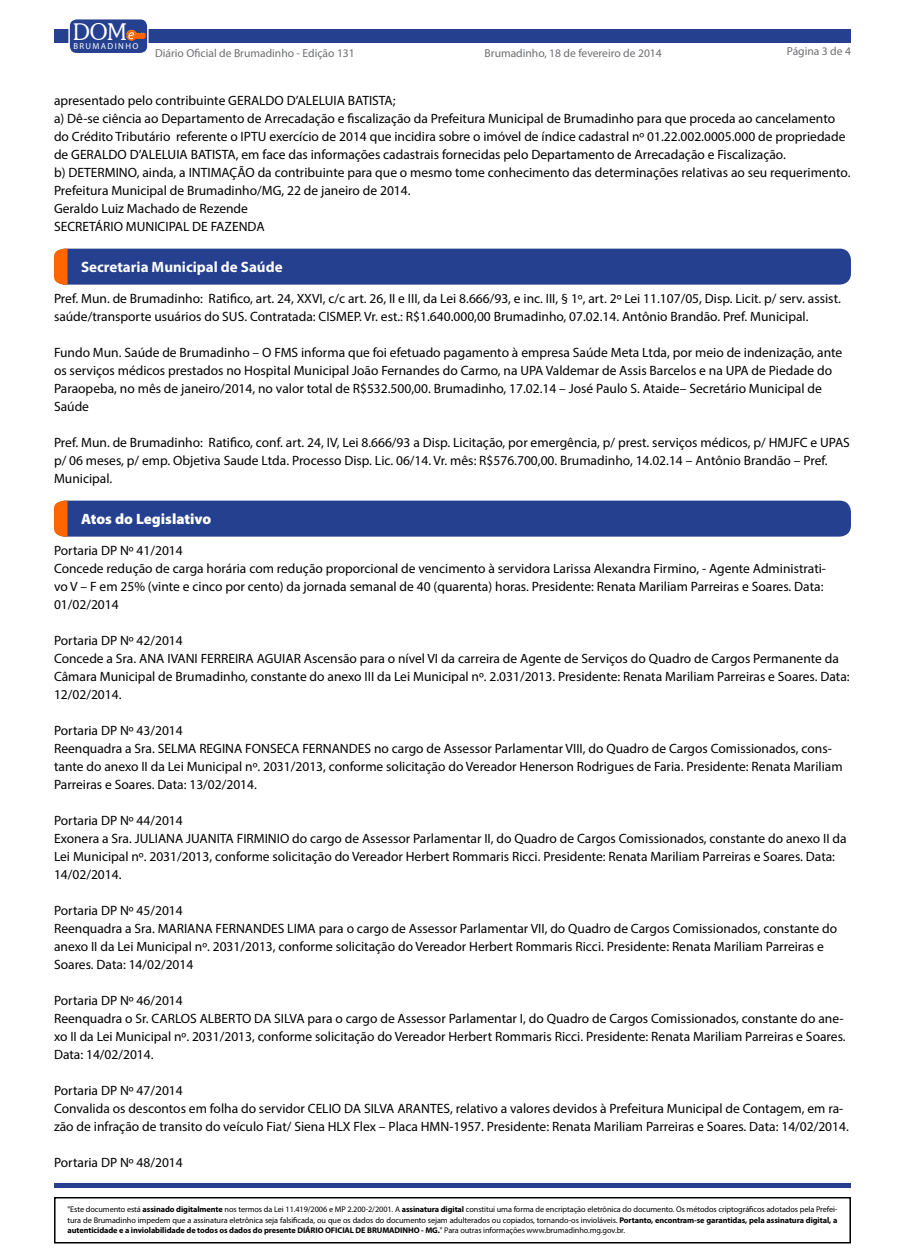
<style>
.page{position:relative;width:905px;height:1260px;background:#fff}
.page>*{position:absolute;margin:0;border:0;box-sizing:border-box;transform-origin:0 0}
.t1{font:300 23.25px "Souvenir IT Cby BT";color:#fff}
.t2{font:700 15px "Myriad Pro";color:#fff}
.t3{font:900 15px "Myriad Pro";color:#fff}
.t4{font:13.5px/18px "Myriad Pro";color:#000}
.t5{font:11.55px "Myriad Pro";color:#6d6e71}
.t6{font:8.7px "Myriad Pro";letter-spacing:.16em;color:#fff}
.t7{font:8.25px/10.5px "Myriad Pro";letter-spacing:-.01em;color:#000;text-align:justify}
.s1{font-weight:700}
</style>
<div class="page">
<div style="left:54px;top:29px;width:796px;height:14px;background:#25408f"></div>
<hr style="left:55px;top:1184px;width:795px;height:4px;background:#25408f">
<div style="left:54px;top:1197px;width:796px;height:47px;border:2px solid #000"></div>
<div style="left:69px;top:19px;width:79px;height:35px;background:#25408f;border-radius:8px"></div>
<div style="left:68px;top:18px;width:80px;height:36px;border:1px solid #fff;border-radius:8px"></div>
<svg style="left:126px;top:30px;width:20px;height:11px"></svg>
<div style="left:54px;top:249px;width:796px;height:36px;background:#25408f;border-radius:11px"></div>
<svg style="left:54px;top:249px;width:14px;height:36px"></svg>
<div style="left:54px;top:501px;width:796px;height:36px;background:#25408f;border-radius:11px"></div>
<svg style="left:54px;top:501px;width:14px;height:36px"></svg>
<h1 class="t1" style="left:73px;top:17px;width:55px">DOM</h1>
<p class="t6" style="left:73px;top:40px;width:66px">BRUMADINHO</p>
<p class="t5" style="left:155px;top:46px;width:201px">Diário Oficial de Brumadinho - Edição 131</p>
<p class="t5" style="left:484px;top:46px;width:179px">Brumadinho, 18 de fevereiro de 2014</p>
<p class="t5" style="left:786px;top:44px;width:66px">Página 3 de 4</p>
<p class="t4" style="left:54px;top:91px;width:798px">apresentado pelo contribuinte GERALDO D’ALELUIA BATISTA;<br>a) Dê-se ciência ao Departamento de Arrecadação e fiscalização da Prefeitura Municipal de Brumadinho para que proceda ao cancelamento do Crédito Tributário referente o IPTU exercício de 2014 que incidira sobre o imóvel de índice cadastral nº 01.22.002.0005.000 de propriedade de GERALDO D’ALELUIA BATISTA, em face das informações cadastrais fornecidas pelo Departamento de Arrecadação e Fiscalização.<br>b) DETERMINO, ainda, a INTIMAÇÃO da contribuinte para que o mesmo tome conhecimento das determinações relativas ao seu requerimento.<br>Prefeitura Municipal de Brumadinho/MG, 22 de janeiro de 2014.<br>Geraldo Luiz Machado de Rezende<br>SECRETÁRIO MUNICIPAL DE FAZENDA</p>
<p class="t2" style="left:81px;top:257px;width:203px">Secretaria Municipal de Saúde</p>
<p class="t4" style="left:54px;top:289px;width:788px">Pref. Mun. de Brumadinho: Ratifico, art. 24, XXVI, c/c art. 26, II e III, da Lei 8.666/93, e inc. III, § 1º, art. 2º Lei 11.107/05, Disp. Licit. p/ serv. assist. saúde/transporte usuários do SUS. Contratada: CISMEP. Vr. est.: R$1.640.000,00 Brumadinho, 07.02.14. Antônio Brandão. Pref. Municipal.</p>
<p class="t4" style="left:54px;top:343px;width:789px">Fundo Mun. Saúde de Brumadinho – O FMS informa que foi efetuado pagamento à empresa Saúde Meta Ltda, por meio de indenização, ante os serviços médicos prestados no Hospital Municipal João Fernandes do Carmo, na UPA Valdemar de Assis Barcelos e na UPA de Piedade do Paraopeba, no mês de janeiro/2014, no valor total de R$532.500,00. Brumadinho, 17.02.14 – José Paulo S. Ataide– Secretário Municipal de Saúde</p>
<p class="t4" style="left:54px;top:433px;width:797px">Pref. Mun. de Brumadinho: Ratifico, conf. art. 24, IV, Lei 8.666/93 a Disp. Licitação, por emergência, p/ prest. serviços médicos, p/ HMJFC e UPAS p/ 06 meses, p/ emp. Objetiva Saude Ltda. Processo Disp. Lic. 06/14. Vr. mês: R$576.700,00. Brumadinho, 14.02.14 – Antônio Brandão – Pref.<br>Municipal.</p>
<p class="t3" style="left:81px;top:511px;width:132px">Atos do Legislativo</p>
<p class="t4" style="left:54px;top:541px;width:773px">Portaria DP Nº 41/2014<br>Concede redução de carga horária com redução proporcional de vencimento à servidora Larissa Alexandra Firmino, - Agente Administrati&shy;vo V – F em 25% (vinte e cinco por cento) da jornada semanal de 40 (quarenta) horas. Presidente: Renata Mariliam Parreiras e Soares. Data:<br>01/02/2014</p>
<p class="t4" style="left:54px;top:631px;width:797px">Portaria DP Nº 42/2014<br>Concede a Sra. ANA IVANI FERREIRA AGUIAR Ascensão para o nível VI da carreira de Agente de Serviços do Quadro de Cargos Permanente da Câmara Municipal de Brumadinho, constante do anexo III da Lei Municipal nº. 2.031/2013. Presidente: Renata Mariliam Parreiras e Soares. Data:<br>12/02/2014.</p>
<p class="t4" style="left:54px;top:721px;width:790px">Portaria DP Nº 43/2014<br>Reenquadra a Sra. SELMA REGINA FONSECA FERNANDES no cargo de Assessor Parlamentar VIII, do Quadro de Cargos Comissionados, cons&shy;tante do anexo II da Lei Municipal nº. 2031/2013, conforme solicitação do Vereador Henerson Rodrigues de Faria. Presidente: Renata Mariliam Parreiras e Soares. Data: 13/02/2014.</p>
<p class="t4" style="left:54px;top:811px;width:794px">Portaria DP Nº 44/2014<br>Exonera a Sra. JULIANA JUANITA FIRMINIO do cargo de Assessor Parlamentar II, do Quadro de Cargos Comissionados, constante do anexo II da Lei Municipal nº. 2031/2013, conforme solicitação do Vereador Herbert Rommaris Ricci. Presidente: Renata Mariliam Parreiras e Soares. Data:<br>14/02/2014.</p>
<p class="t4" style="left:54px;top:901px;width:784px">Portaria DP Nº 45/2014<br>Reenquadra a Sra. MARIANA FERNANDES LIMA para o cargo de Assessor Parlamentar VII, do Quadro de Cargos Comissionados, constante do anexo II da Lei Municipal nº. 2031/2013, conforme solicitação do Vereador Herbert Rommaris Ricci. Presidente: Renata Mariliam Parreiras e Soares. Data: 14/02/2014</p>
<p class="t4" style="left:54px;top:991px;width:793px">Portaria DP Nº 46/2014<br>Reenquadra o Sr. CARLOS ALBERTO DA SILVA para o cargo de Assessor Parlamentar I, do Quadro de Cargos Comissionados, constante do ane&shy;xo II da Lei Municipal nº. 2031/2013, conforme solicitação do Vereador Herbert Rommaris Ricci. Presidente: Renata Mariliam Parreiras e Soares.<br>Data: 14/02/2014.</p>
<p class="t4" style="left:54px;top:1081px;width:796px">Portaria DP Nº 47/2014<br>Convalida os descontos em folha do servidor CELIO DA SILVA ARANTES, relativo a valores devidos à Prefeitura Municipal de Contagem, em ra&shy;zão de infração de transito do veículo Fiat/ Siena HLX Flex – Placa HMN-1957. Presidente: Renata Mariliam Parreiras e Soares. Data: 14/02/2014.</p>
<p class="t4" style="left:54px;top:1153px;width:130px">Portaria DP Nº 48/2014</p>
<p class="t7" style="left:68px;top:1204px;width:771px">"Este documento está <span class="s1">assinado digitalmente</span> nos termos da Lei 11.419/2006 e MP 2.200-2/2001. A <span class="s1">assinatura digital</span> constitui uma forma de encriptação eletrônica do documento. Os métodos criptográficos adotados pela Prefei&shy;tura de Brumadinho impedem que a assinatura eletrônica seja falsificada, ou que os dados do documento sejam adulterados ou copiados, tornando-os invioláveis. <span class="s1">Portanto, encontram-se garantidas, pela assinatura digital, a autenticidade e a inviolabilidade de todos os dados do presente DIÁRIO OFICIAL DE BRUMADINHO - MG.</span>" Para outras informações www.brumadinho.mg.gov.br.</p>
</div>
